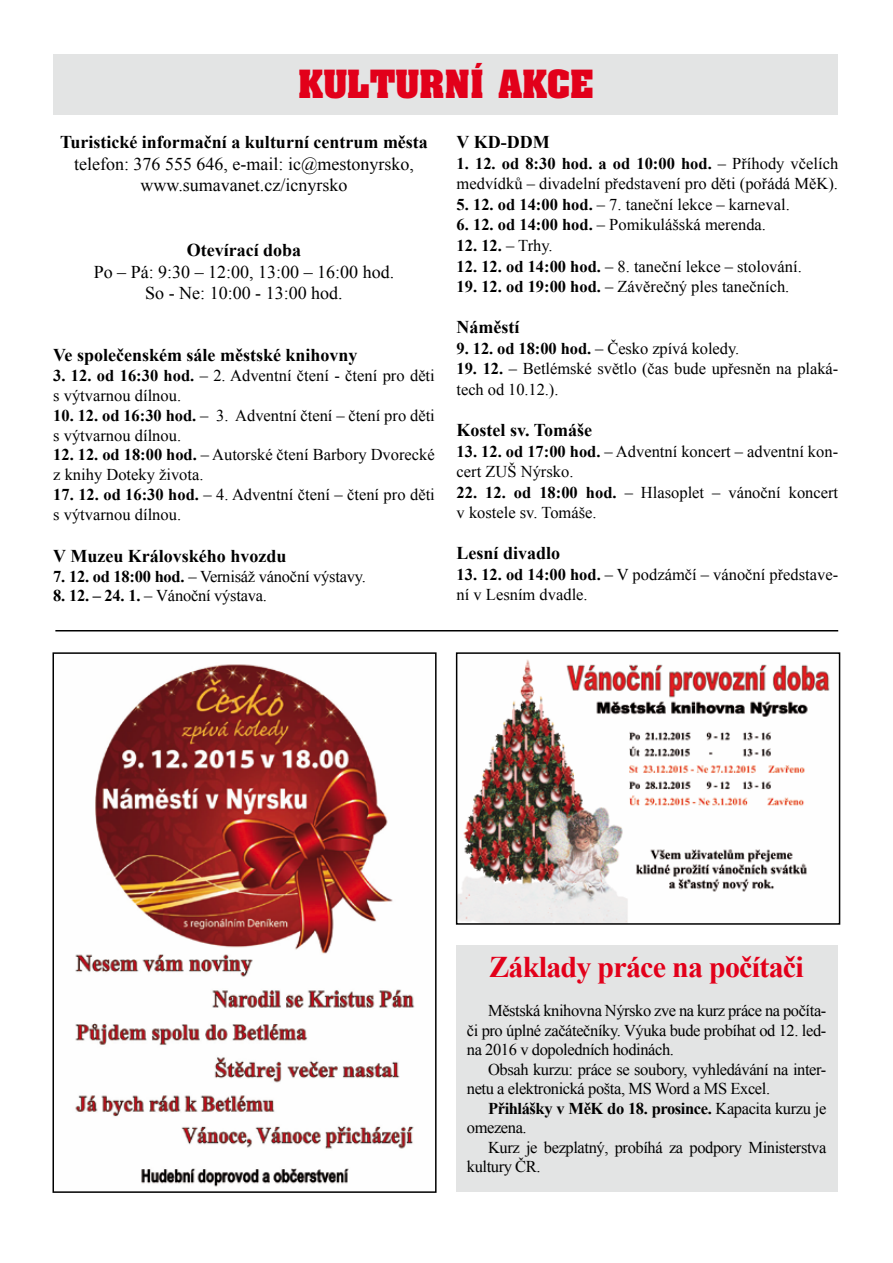
<style>
.page{position:relative;width:893px;height:1263px;background:#fff}
.page>*{position:absolute;margin:0;border:0;box-sizing:border-box;transform-origin:0 0}
.t1{font:33px "Aardvark CE Bold";color:#e2001a}
.t2{font:700 30px "Times New Roman";letter-spacing:-.025em;color:#e2001a}
.t3{font:700 18px "Times New Roman";color:#000}
.t4{font:18px/21.6px "Times New Roman";color:#000;text-align:center}
.t5{font:16.5px/20.5px "Times New Roman";color:#000}
.t6{font:16.5px/19.5px "Times New Roman";letter-spacing:-.025em;color:#000}
.t7{font:700 16.5px/19.5px "Times New Roman";letter-spacing:-.025em;color:#000}
.s1{font-weight:700}
.s2{font-weight:400}
</style>
<div class="page">
<div style="left:53px;top:54px;width:785px;height:61px;background:#e3e4e4"></div>
<img style="left:75px;top:664px;width:340px;height:523px">
<div style="left:52px;top:652px;width:385px;height:541px;border:2px solid #000"></div>
<hr style="left:55px;top:630px;width:783px;height:1px;background:#000">
<img style="left:459px;top:659px;width:371px;height:263px">
<div style="left:456px;top:652px;width:384px;height:273px;border:2px solid #000"></div>
<div style="left:456px;top:945px;width:382px;height:247px;background:#e3e4e4"></div>
<h1 class="t1" style="left:298px;top:61px;width:297px">KULTURNÍ AKCE</h1>
<p class="t3" style="left:60px;top:130px;width:369px">Turistické informační a kulturní centrum města</p>
<p class="t4" style="left:74px;top:153px;width:342px">telefon: 376 555 646, e-mail: ic@mestonyrsko, www.sumavanet.cz/icnyrsko</p>
<p class="t3" style="left:457px;top:130px;width:95px">V KD-DDM</p>
<p class="t5" style="left:457px;top:153px;width:383px"><span class="s1">1. 12. od 8:30 hod. a od 10:00 hod.</span> – Příhody včelích medvídků – divadelní představení pro děti (pořádá MěK).</p>
<p class="t5" style="left:457px;top:194px;width:335px"><span class="s1">5. 12. od 14:00 hod.</span> – 7. taneční lekce – karneval.</p>
<p class="t5" style="left:457px;top:214px;width:311px"><span class="s1">6. 12. od 14:00 hod.</span> – Pomikulášská merenda.</p>
<p class="t7" style="left:457px;top:235px;width:98px">12. 12. <span class="s2">– Trhy.</span></p>
<p class="t5" style="left:457px;top:255px;width:347px"><span class="s1">12. 12. od 14:00 hod.</span> – 8. taneční lekce – stolování.</p>
<p class="t5" style="left:457px;top:276px;width:334px"><span class="s1">19. 12. od 19:00 hod.</span> – Závěrečný ples tanečních.</p>
<p class="t3" style="left:457px;top:315px;width:64px">Náměstí</p>
<p class="t5" style="left:457px;top:338px;width:284px"><span class="s1">9. 12. od 18:00 hod.</span> – Česko zpívá koledy.</p>
<p class="t5" style="left:457px;top:358px;width:383px"><span class="s1">19. 12.</span> – Betlémské světlo (čas bude upřesněn na plaká&shy;tech od 10.12.).</p>
<p class="t3" style="left:457px;top:417px;width:137px">Kostel sv. Tomáše</p>
<p class="t5" style="left:457px;top:440px;width:383px"><span class="s1">13. 12. od 17:00 hod.</span> – Adventní koncert – adventní kon&shy;cert ZUŠ Nýrsko.</p>
<p class="t5" style="left:457px;top:482px;width:383px"><span class="s1">22. 12. od 18:00 hod.</span> – Hlasoplet – vánoční koncert v kostele sv. Tomáše.</p>
<p class="t3" style="left:457px;top:541px;width:105px">Lesní divadlo</p>
<p class="t5" style="left:457px;top:564px;width:383px"><span class="s1">13. 12. od 14:00 hod.</span> – V podzámčí – vánoční představe&shy;ní v Lesním dvadle.</p>
<p class="t3" style="left:187px;top:238px;width:116px">Otevírací doba</p>
<p class="t4" style="left:94px;top:261px;width:302px">Po – Pá: 9:30 – 12:00, 13:00 – 16:00 hod.<br>So - Ne: 10:00 - 13:00 hod.</p>
<p class="t3" style="left:53px;top:342px;width:306px">Ve společenském sále městské knihovny</p>
<p class="t5" style="left:53px;top:365px;width:383px;line-height:19.8px"><span class="s1">3. 12. od 16:30 hod.</span> – 2. Adventní čtení - čtení pro děti s výtvarnou dílnou.</p>
<p class="t5" style="left:53px;top:405px;width:383px;line-height:19.8px"><span class="s1">10. 12. od 16:30 hod.</span> – 3. Adventní čtení – čtení pro děti s výtvarnou dílnou.</p>
<p class="t5" style="left:53px;top:445px;width:383px;line-height:19.8px"><span class="s1">12. 12. od 18:00 hod.</span> – Autorské čtení Barbory Dvorecké z knihy Doteky života.</p>
<p class="t5" style="left:53px;top:484px;width:383px;line-height:19.8px"><span class="s1">17. 12. od 16:30 hod.</span> – 4. Adventní čtení – čtení pro děti s výtvarnou dílnou.</p>
<p class="t3" style="left:53px;top:543px;width:235px">V Muzeu Královského hvozdu</p>
<p class="t5" style="left:53px;top:565px;width:314px"><span class="s1">7. 12. od 18:00 hod.</span> – Vernisáž vánoční výstavy.</p>
<p class="t5" style="left:53px;top:585px;width:215px"><span class="s1">8. 12. – 24. 1.</span> – Vánoční výstava.</p>
<h2 class="t2" style="left:489px;top:946px;width:316px">Základy práce na počítači</h2>
<p class="t5" style="left:467px;top:1001px;width:361px;line-height:19.5px;text-align:justify;text-indent:21px">Městská knihovna Nýrsko zve na kurz práce na počíta&shy;či pro úplné začátečníky. Výuka bude probíhat od 12. led&shy;na 2016 v dopoledních hodinách.</p>
<p class="t6" style="left:467px;top:1059px;width:361px;text-indent:21px">Obsah kurzu: práce se soubory, vyhledávání na inter&shy;netu a elektronická pošta, MS Word a MS Excel.</p>
<p class="t7" style="left:467px;top:1098px;width:361px;text-indent:21px">Přihlášky v MěK do 18. prosince. <span class="s2">Kapacita kurzu je omezena.</span></p>
<p class="t6" style="left:467px;top:1137px;width:361px;text-indent:21px">Kurz je bezplatný, probíhá za podpory Ministerstva kultury ČR.</p>
</div>
